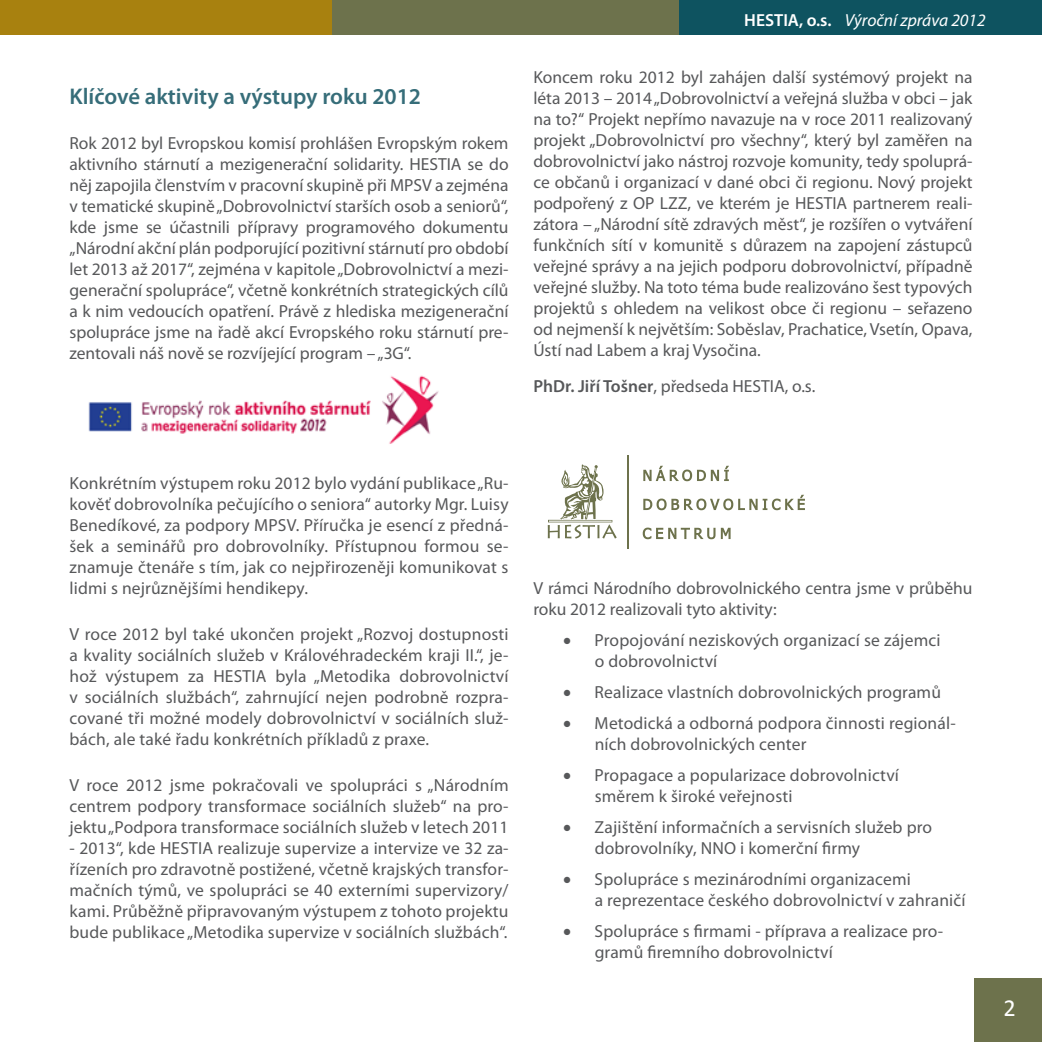
<style>
.page{position:relative;width:1042px;height:1042px;background:#fff}
.page>*{position:absolute;margin:0;border:0;box-sizing:border-box;transform-origin:0 0}
.t1{font:24.5px "Calibri";color:#fff}
.text_01{font:600 22.75px "Myriad Pro";color:#366d79}
.text_01-2{font:17.5px/21px "Myriad Pro";letter-spacing:.005em;color:#57585a;text-align:justify}
.text_01_kopie{font:17.5px/21px "Myriad Pro";letter-spacing:.01em;color:#57585a}
.t2{font:italic 17.5px "Myriad Pro";color:#fff}
.t3{font:13.65px "Tahoma";color:#231f20}
.t4{font:8.22px/11px "Palatino Linotype";color:#231f20}
.s1{font-weight:600;font-style:normal}
.s2{font-weight:600}
</style>
<div class="page">
<div style="left:974px;top:978px;width:68px;height:64px;background:#6d724c"></div>
<div style="left:0;top:0;width:332px;height:35px;background:#a8810f"></div>
<div style="left:332px;top:0;width:348px;height:35px;background:#6d724c"></div>
<div style="left:680px;top:0;width:362px;height:35px;background:#0e5360"></div>
<img style="left:88px;top:375px;width:351px;height:69px">
<svg style="left:548px;top:464px;width:69px;height:75px"></svg>
<svg style="left:643px;top:466px;width:162px;height:73px"></svg>
<hr style="left:627px;top:455px;width:2px;height:93px;background:#6d724c">
<p class="text_01" style="left:69px;top:81px;width:353px">Klíčové aktivity a výstupy roku 2012</p>
<p class="text_01-2" style="left:69px;top:133px;width:441px">Rok 2012 byl Evropskou komisí prohlášen Evropským rokem aktivního stárnutí a mezigenerační solidarity. HESTIA se do něj zapojila členstvím v pracovní skupině při MPSV a zejména v tematické skupině „Dobrovolnictví starších osob a seniorů“, kde jsme se účastnili přípravy programového dokumentu „Národní akční plán podporující pozitivní stárnutí pro období let 2013 až 2017“, zejména v kapitole „Dobrovolnictví a mezi&shy;generační spolupráce“, včetně konkrétních strategických cílů a k nim vedoucích opatření. Právě z hlediska mezigenerační spolupráce jsme na řadě akcí Evropského roku stárnutí pre&shy;zentovali náš nově se rozvíjející program – „3G“.</p>
<p class="t3" style="left:325px;top:325px;width:129px">Základní podoby loga</p>
<p class="t2" style="left:744px;top:9px;width:243px"><span class="s1">HESTIA, o.s.</span> Výroční zpráva 2012</p>
<p class="text_01-2" style="left:533px;top:66px;width:441px">Koncem roku 2012 byl zahájen další systémový projekt na léta 2013 – 2014 „Dobrovolnictví a veřejná služba v obci – jak na to?“ Projekt nepřímo navazuje na v roce 2011 realizovaný projekt „Dobrovolnictví pro všechny“, který byl zaměřen na dobrovolnictví jako nástroj rozvoje komunity, tedy spoluprá&shy;ce občanů i organizací v dané obci či regionu. Nový projekt podpořený z OP LZZ, ve kterém je HESTIA partnerem reali&shy;zátora – „Národní sítě zdravých měst“, je rozšířen o vytváření funkčních sítí v komunitě s důrazem na zapojení zástupců veřejné správy a na jejich podporu dobrovolnictví, případně veřejné služby. Na toto téma bude realizováno šest typových projektů s ohledem na velikost obce či regionu – seřazeno od nejmenší k největším: Soběslav, Prachatice, Vsetín, Opava, Ústí nad Labem a kraj Vysočina.</p>
<p class="text_01-2" style="left:533px;top:375px;width:283px"><span class="s2">PhDr. Jiří Tošner</span>, předseda HESTIA, o.s.</p>
<p class="t4" style="left:582px;top:378px;width:219px;text-indent:-4px">usnadnit komunikaci s námi.<br>Vzhledem k rozdílnému zamìøení obou center by se tyto loga</p>
<p class="text_01-2" style="left:69px;top:473px;width:441px">Konkrétním výstupem roku 2012 bylo vydání publikace „Ru&shy;kověť dobrovolníka pečujícího o seniora“ autorky Mgr. Luisy Benedíkové, za podpory MPSV. Příručka je esencí z předná&shy;šek a seminářů pro dobrovolníky. Přístupnou formou se&shy;znamuje čtenáře s tím, jak co nejpřirozeněji komunikovat s lidmi s nejrůznějšími hendikepy.</p>
<p class="text_01-2" style="left:69px;top:623px;width:441px">V roce 2012 byl také ukončen projekt „Rozvoj dostupnosti a kvality sociálních služeb v Královéhradeckém kraji II.“, je&shy;hož výstupem za HESTIA byla „Metodika dobrovolnictví v sociálních službách“, zahrnující nejen podrobně rozpra&shy;cované tři možné modely dobrovolnictví v sociálních služ&shy;bách, ale také řadu konkrétních příkladů z praxe.</p>
<p class="text_01-2" style="left:69px;top:774px;width:441px">V roce 2012 jsme pokračovali ve spolupráci s „Národním centrem podpory transformace sociálních služeb“ na pro&shy;jektu „Podpora transformace sociálních služeb v letech 2011</p>
<p class="text_01-2" style="left:69px;top:837px;width:441px">- 2013“, kde HESTIA realizuje supervize a intervize ve 32 za&shy;řízeních pro zdravotně postižené, včetně krajských transfor&shy;mačních týmů, ve spolupráci se 40 externími supervizory/ kami. Průběžně připravovaným výstupem z tohoto projektu bude publikace „Metodika supervize v sociálních službách“.</p>
<p class="text_01-2" style="left:533px;top:578px;width:441px">V rámci Národního dobrovolnického centra jsme v průběhu roku 2012 realizovali tyto aktivity:</p>
<p class="text_01_kopie" style="left:595px;top:629px;width:347px;text-indent:-31px">• Propojování neziskových organizací se zájemci o dobrovolnictví</p>
<p class="text_01_kopie" style="left:563px;top:681px;width:379px">• Realizace vlastních dobrovolnických programů</p>
<p class="text_01_kopie" style="left:595px;top:712px;width:363px;text-indent:-31px">• Metodická a odborná podpora činnosti regionál&shy;ních dobrovolnických center</p>
<p class="text_01_kopie" style="left:595px;top:764px;width:306px;text-indent:-31px">• Propagace a popularizace dobrovolnictví směrem k široké veřejnosti</p>
<p class="text_01_kopie" style="left:595px;top:816px;width:339px;text-indent:-31px">• Zajištění informačních a servisních služeb pro dobrovolníky, NNO i komerční firmy</p>
<p class="text_01_kopie" style="left:595px;top:868px;width:372px;text-indent:-31px">• Spolupráce s mezinárodními organizacemi<br>a reprezentace českého dobrovolnictví v zahraničí</p>
<p class="text_01_kopie" style="left:595px;top:920px;width:350px;text-indent:-31px">• Spolupráce s firmami - příprava a realizace pro&shy;gramů firemního dobrovolnictví</p>
<p class="t1" style="left:1003px;top:992px;width:14px">2</p>
</div>
